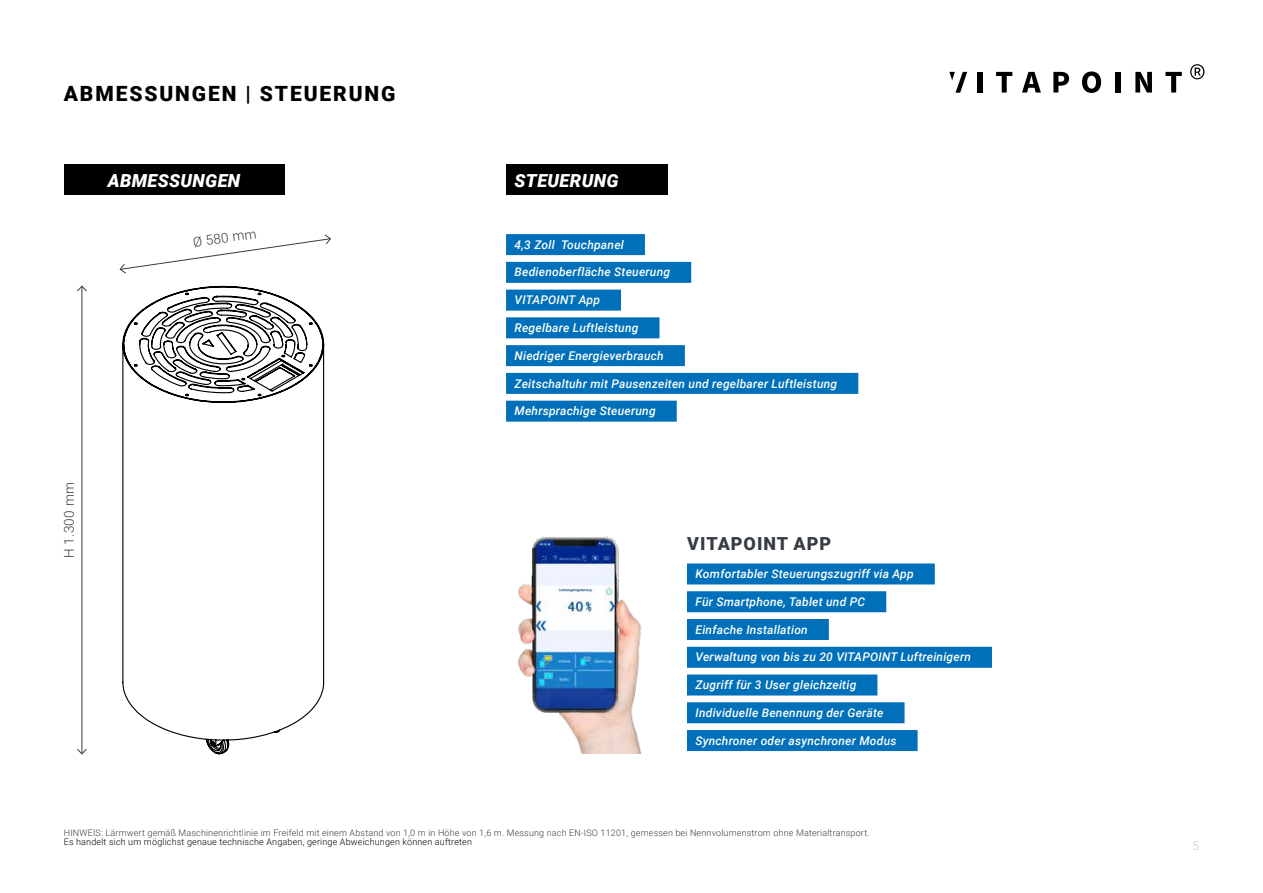
<style>
.page{position:relative;width:1263px;height:893px;background:#fff}
.page>*{position:absolute;margin:0;border:0;box-sizing:border-box;transform-origin:0 0}
.t1{font:900 21px "Roboto";letter-spacing:.09em;color:#000}
.t2{font:italic 900 18px "Roboto";letter-spacing:.02em;color:#fff}
.t3{font:900 18px "Roboto";letter-spacing:.055em;color:#373d43}
.t4{font:300 13.5px "Roboto";color:#373d43}
.t5{font:italic 500 12px "Roboto";letter-spacing:.02em;color:#fff}
.t6{font:300 12px "Roboto";color:#c6c6c6}
.t7{font:300 9px "Roboto";letter-spacing:.02em;color:#373d43}
.t8{font:300 9px "Roboto";letter-spacing:.02em;color:#000}
</style>
<div class="page">
<div style="left:64px;top:165px;width:220px;height:30px;background:#000"></div>
<div style="left:506px;top:165px;width:162px;height:30px;background:#000"></div>
<div style="left:506px;top:234px;width:139px;height:21px;background:#0070ba"></div>
<div style="left:506px;top:262px;width:185px;height:21px;background:#0070ba"></div>
<div style="left:506px;top:290px;width:115px;height:21px;background:#0070ba"></div>
<div style="left:506px;top:317px;width:153px;height:21px;background:#0070ba"></div>
<div style="left:506px;top:345px;width:179px;height:21px;background:#0070ba"></div>
<div style="left:506px;top:373px;width:352px;height:21px;background:#0070ba"></div>
<div style="left:506px;top:401px;width:171px;height:21px;background:#0070ba"></div>
<img style="left:517px;top:537px;width:125px;height:216px">
<div style="left:687px;top:563px;width:248px;height:21px;background:#0070ba"></div>
<div style="left:687px;top:591px;width:199px;height:21px;background:#0070ba"></div>
<div style="left:687px;top:619px;width:142px;height:21px;background:#0070ba"></div>
<div style="left:687px;top:647px;width:305px;height:21px;background:#0070ba"></div>
<div style="left:687px;top:674px;width:190px;height:21px;background:#0070ba"></div>
<div style="left:687px;top:702px;width:217px;height:21px;background:#0070ba"></div>
<div style="left:687px;top:730px;width:231px;height:21px;background:#0070ba"></div>
<hr style="left:82px;top:286px;width:1px;height:468px;background:#373d43">
<svg style="left:77px;top:748px;width:10px;height:7px"></svg>
<svg style="left:77px;top:286px;width:10px;height:6px"></svg>
<svg style="left:120px;top:234px;width:211px;height:40px"></svg>
<svg style="left:122px;top:285px;width:203px;height:470px"></svg>
<div style="left:977px;top:72px;width:5px;height:21px;background:#000"></div>
<svg style="left:996px;top:72px;width:16px;height:21px"></svg>
<svg style="left:1022px;top:72px;width:19px;height:21px"></svg>
<svg style="left:1053px;top:72px;width:16px;height:21px"></svg>
<svg style="left:1082px;top:71px;width:19px;height:22px"></svg>
<div style="left:1115px;top:72px;width:5px;height:21px;background:#000"></div>
<svg style="left:1135px;top:72px;width:17px;height:21px"></svg>
<svg style="left:1165px;top:72px;width:17px;height:21px"></svg>
<svg style="left:949px;top:72px;width:18px;height:21px"></svg>
<svg style="left:1190px;top:64px;width:14px;height:15px"></svg>
<h1 class="t1" style="left:64px;top:79px;width:333px">ABMESSUNGEN | STEUERUNG</h1>
<h2 class="t2" style="left:108px;top:168px;width:134px">ABMESSUNGEN</h2>
<h2 class="t2" style="left:514px;top:168px;width:105px">STEUERUNG</h2>
<p class="t4" style="left:60px;top:558px;width:77px;rotate:-90deg">H 1.300 mm</p>
<p class="t4" style="left:192px;top:233px;width:65px;rotate:-8deg">Ø 580 mm</p>
<p class="t5" style="left:514px;top:236px;width:111px">4,3 Zoll Touchpanel</p>
<p class="t5" style="left:514px;top:264px;width:157px">Bedienoberfläche Steuerung</p>
<p class="t5" style="left:514px;top:292px;width:87px">VITAPOINT App</p>
<p class="t5" style="left:514px;top:319px;width:125px">Regelbare Luftleistung</p>
<p class="t5" style="left:514px;top:347px;width:151px">Niedriger Energieverbrauch</p>
<p class="t5" style="left:514px;top:375px;width:324px">Zeitschaltuhr mit Pausenzeiten und regelbarer Luftleistung</p>
<p class="t5" style="left:514px;top:403px;width:143px">Mehrsprachige Steuerung</p>
<h2 class="t3" style="left:687px;top:531px;width:145px">VITAPOINT APP</h2>
<p class="t5" style="left:695px;top:565px;width:220px">Komfortabler Steuerungszugriff via App</p>
<p class="t5" style="left:695px;top:593px;width:171px">Für Smartphone, Tablet und PC</p>
<p class="t5" style="left:695px;top:621px;width:114px">Einfache Installation</p>
<p class="t5" style="left:695px;top:649px;width:277px">Verwaltung von bis zu 20 VITAPOINT Luftreinigern</p>
<p class="t5" style="left:695px;top:676px;width:162px">Zugriff für 3 User gleichzeitig</p>
<p class="t5" style="left:695px;top:704px;width:189px">Individuelle Benennung der Geräte</p>
<p class="t5" style="left:695px;top:732px;width:203px">Synchroner oder asynchroner Modus</p>
<p class="t7" style="left:64px;top:826px;width:807px">HINWEIS: Lärmwert gemäß Maschinenrichtlinie im Freifeld mit einem Abstand von 1,0 m in Höhe von 1,6 m. Messung nach EN-ISO 11201, gemessen bei Nennvolumenstrom ohne Materialtransport.</p>
<p class="t8" style="left:64px;top:835px;width:410px">Es handelt sich um möglichst genaue technische Angaben, geringe Abweichungen können auftreten</p>
<p class="t6" style="left:1192px;top:838px;width:8px">5</p>
</div>
